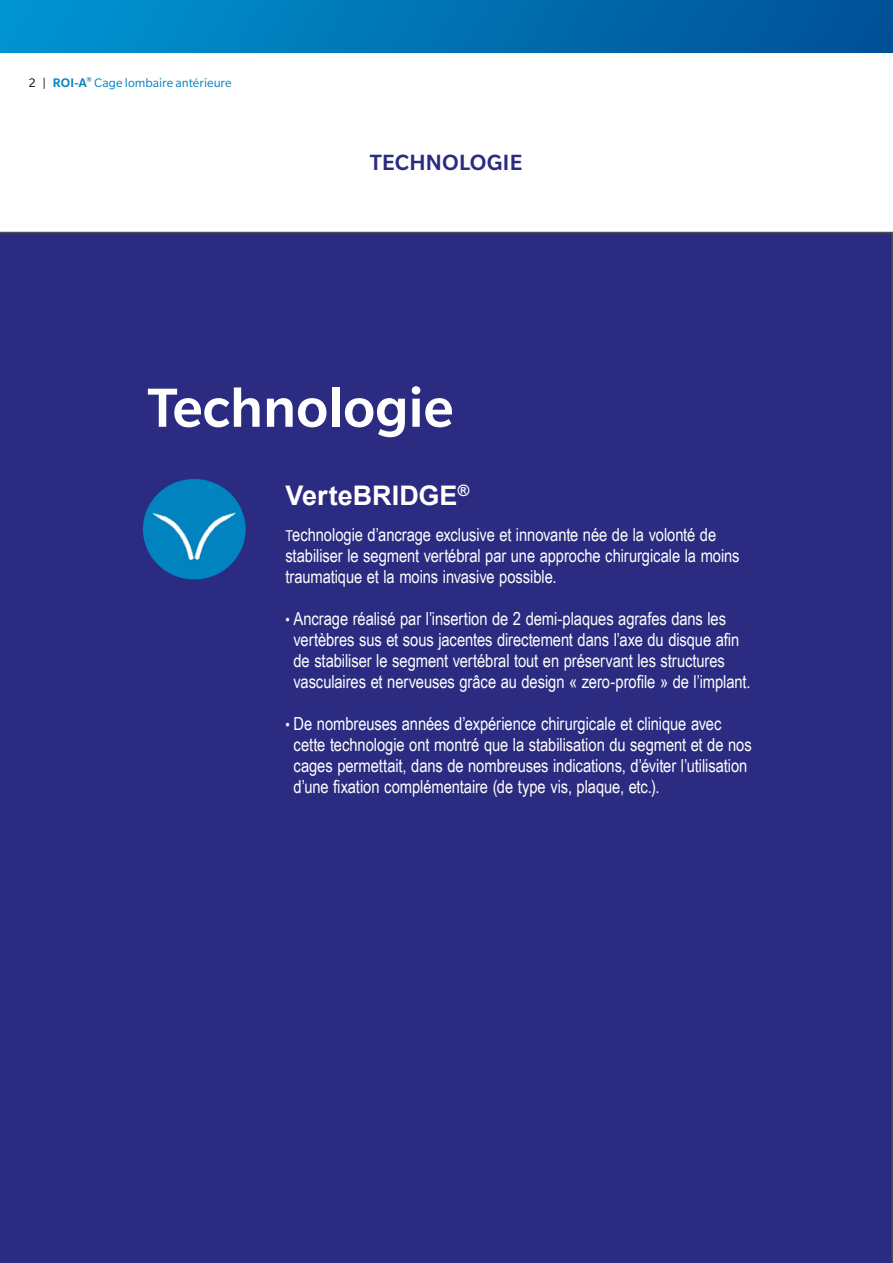
<style>
.page{position:relative;width:893px;height:1263px;background:#fff}
.page>*{position:absolute;margin:0;border:0;box-sizing:border-box;transform-origin:0 0}
.t1{font:500 60px "Slate Pro";color:#fff}
.t2{font:700 27px "Arial";color:#fff}
.t3{font:500 24px "Slate Pro";letter-spacing:.01em;color:#2b2b81}
.t4{font:18px/21px "Arial Narrow";letter-spacing:-.005em;color:#fff}
.t5{font:13.5px "Slate Pro";color:#0083bf}
.s1{color:#000}
.s2{font-weight:500}
.s3{font-size:15px}
</style>
<div class="page">
<div style="left:0;top:0;width:893px;height:52px;background:linear-gradient(to right,#0095d1,#005095)"></div>
<div style="left:0;top:232px;width:893px;height:1031px;background:#2b2b81"></div>
<div style="left:143px;top:479px;width:103px;height:100px;background:#0083bf;border-radius:50%"></div>
<img style="left:153px;top:511px;width:93px;height:68px">
<p class="t5" style="left:29px;top:76px;width:204px"><span class="s1">2 |</span> <span class="s2">ROI-A</span><sup>®</sup> Cage lombaire antérieure</p>
<h3 class="t3" style="left:370px;top:149px;width:154px">TECHNOLOGIE</h3>
<h1 class="t1" style="left:147px;top:375px;width:308px">Technologie</h1>
<h2 class="t2" style="left:285px;top:478px;width:185px">VerteBRIDGE<sup>®</sup></h2>
<p class="t4" style="left:285px;top:524px;width:456px"><span class="s3">T</span>echnologie d’ancrage exclusive et innovante née de la volonté de stabiliser le segment vertébral par une approche chirurgicale la moins traumatique et la moins invasive possible.</p>
<p class="t4" style="left:293px;top:608px;width:459px;text-indent:-8px"><span class="s3">•</span> Ancrage réalisé par l’insertion de 2 demi-plaques agrafes dans les vertèbres sus et sous jacentes directement dans l’axe du disque afin de stabiliser le segment vertébral tout en préservant les structures vasculaires et nerveuses grâce au design « zero-profile » de l’implant.</p>
<p class="t4" style="left:293px;top:713px;width:460px;text-indent:-8px"><span class="s3">•</span> De nombreuses années d’expérience chirurgicale et clinique avec cette technologie ont montré que la stabilisation du segment et de nos cages permettait, dans de nombreuses indications, d’éviter l’utilisation d’une fixation complémentaire (de type vis, plaque, etc.).</p>
</div>
